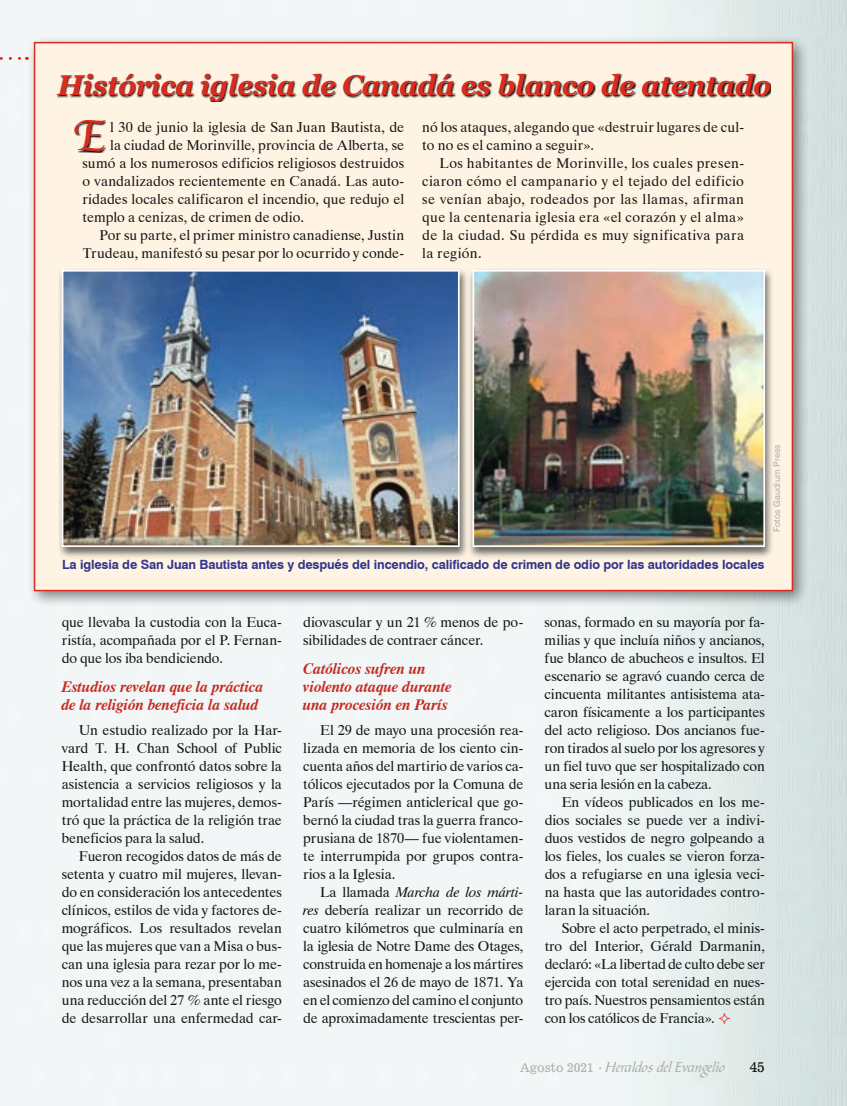
<style>
.page{position:relative;width:847px;height:1106px;background:#fff}
.page>*{position:absolute;margin:0;border:0;box-sizing:border-box;transform-origin:0 0}
.t1{font:48px "Cataneo BT Regular Swash";color:#db2b1e}
.t2{font:italic 700 28.5px "Georgia";letter-spacing:-.02em;color:#db2b1e}
.t3{font:italic 700 15.75px/18px "Dutch 801 BT";color:#c52a22}
.t4{font:15px "Bible Scr T";color:#afb0b0}
.t5{font:14.25px/18px "Dutch 801 BT";color:#151616;text-align:justify}
.t6{font:13.5px "News 701 BT Roman A";color:#151616}
.t7{font:700 12.75px "Swiss 721 BT";letter-spacing:-.01em;color:#31358b}
.t8{font:9px "Swiss 721 BT";letter-spacing:.005em;color:#afb0b0}
.s1{font-style:italic}
.s2{font-family:"News 701 BT Roman A";font-size:12px}
</style>
<div class="page">
<div style="left:26px;top:34px;width:783px;height:573px;background:#151616;opacity:.5"></div>
<div style="left:34px;top:42px;width:758px;height:549px;background:#fff4e3;border:2px solid #db2b1e"></div>
<div style="left:467px;top:267px;width:306px;height:291px;background:#151616;opacity:.65"></div>
<img style="left:471px;top:269px;width:294px;height:279px">
<div style="left:56px;top:267px;width:412px;height:291px;background:#151616;opacity:.65"></div>
<img style="left:61px;top:269px;width:399px;height:279px">
<svg style="left:57px;top:74px;width:713px;height:28px"></svg>
<svg style="left:75px;top:121px;width:31px;height:31px"></svg>
<svg style="left:0;top:57px;width:27px;height:3px"></svg>
<svg style="left:718px;top:1012px;width:11px;height:11px"></svg>
<h2 class="t2" style="left:57px;top:66px;width:715px">Histórica iglesia de Canadá es blanco de atentado</h2>
<h1 class="t1" style="left:74px;top:106px;width:34px">E</h1>
<p class="t5" style="left:422px;top:118px;width:323px">nó los ataques, alegando que «destruir lugares de cul&shy;to no es el camino a seguir».</p>
<p class="t5" style="left:422px;top:154px;width:323px;text-indent:17px">Los habitantes de Morinville, los cuales presen&shy;ciaron cómo el campanario y el tejado del edificio se venían abajo, rodeados por las llamas, afirman que la centenaria iglesia era «el corazón y el alma» de la ciudad. Su pérdida es muy significativa para la región.</p>
<p class="t5" style="left:110px;top:118px;width:295px">l 30 de junio la iglesia de San Juan Bautista, de</p>
<p class="t5" style="left:110px;top:136px;width:295px">la ciudad de Morinville, provincia de Alberta, se</p>
<p class="t5" style="left:82px;top:154px;width:323px">sumó a los numerosos edificios religiosos destruidos</p>
<p class="t5" style="left:82px;top:172px;width:323px">o vandalizados recientemente en Canadá. Las auto-</p>
<p class="t5" style="left:82px;top:190px;width:323px">ridades locales calificaron el incendio, que redujo el</p>
<p class="t5" style="left:82px;top:208px;width:223px">templo a cenizas, de crimen de odio.</p>
<p class="t5" style="left:99px;top:226px;width:306px">Por su parte, el primer ministro canadiense, Justin</p>
<p class="t5" style="left:82px;top:244px;width:323px">Trudeau, manifestó su pesar por lo ocurrido y conde-</p>
<p class="t8" style="left:771px;top:532px;width:89px;rotate:-90deg">Fotos Gaudium Press</p>
<p class="t7" style="left:62px;top:556px;width:703px">La iglesia de San Juan Bautista antes y después del incendio, calificado de crimen de odio por las autoridades locales</p>
<p class="t5" style="left:62px;top:613px;width:221px">que llevaba la custodia con la Euca&shy;ristía, acompañada por el P. Fernan&shy;do que los iba bendiciendo.</p>
<p class="t3" style="left:62px;top:677px;width:203px">Estudios revelan que la práctica de la religión beneficia la salud</p>
<p class="t5" style="left:62px;top:721px;width:221px;text-indent:17px">Un estudio realizado por la Har&shy;vard T. H. Chan School of Public Health, que confrontó datos sobre la asistencia a servicios religiosos y la mortalidad entre las mujeres, demos&shy;tró que la práctica de la religión trae beneficios para la salud.</p>
<p class="t5" style="left:62px;top:847px;width:221px;text-indent:17px">Fueron recogidos datos de más de setenta y cuatro mil mujeres, llevan&shy;do en consideración los antecedentes clínicos, estilos de vida y factores de&shy;mográficos. Los resultados revelan que las mujeres que van a Misa o bus&shy;can una iglesia para rezar por lo me&shy;nos una vez a la semana, presentaban una reducción del 27 % ante el riesgo de desarrollar una enfermedad car-</p>
<p class="t5" style="left:303px;top:613px;width:221px">diovascular y un 21 % menos de po&shy;sibilidades de contraer cáncer.</p>
<p class="t3" style="left:303px;top:659px;width:150px">Católicos sufren un violento ataque durante una procesión en París</p>
<p class="t5" style="left:303px;top:721px;width:221px;text-indent:17px">El 29 de mayo una procesión rea&shy;lizada en memoria de los ciento cin&shy;cuenta años del martirio de varios ca&shy;tólicos ejecutados por la Comuna de París —régimen anticlerical que go&shy;bernó la ciudad tras la guerra franco&shy;prusiana de 1870— fue violentamen&shy;te interrumpida por grupos contra&shy;rios a la Iglesia.</p>
<p class="t5" style="left:303px;top:883px;width:221px;text-indent:17px">La llamada <span class="s1">Marcha de los márti&shy;res</span> debería realizar un recorrido de cuatro kilómetros que culminaría en la iglesia de Notre Dame des Otages, construida en homenaje a los mártires asesinados el 26 de mayo de 1871. Ya en el comienzo del camino el conjunto de aproximadamente trescientas per-</p>
<p class="t5" style="left:544px;top:613px;width:222px">sonas, formado en su mayoría por fa&shy;milias y que incluía niños y ancianos, fue blanco de abucheos e insultos. El escenario se agravó cuando cerca de cincuenta militantes antisistema ata&shy;caron físicamente a los participantes del acto religioso. Dos ancianos fue&shy;ron tirados al suelo por los agresores y un fiel tuvo que ser hospitalizado con una seria lesión en la cabeza.</p>
<p class="t5" style="left:544px;top:793px;width:221px;text-indent:17px">En vídeos publicados en los me&shy;dios sociales se puede ver a indivi&shy;duos vestidos de negro golpeando a los fieles, los cuales se vieron forza&shy;dos a refugiarse en una iglesia veci&shy;na hasta que las autoridades contro&shy;laran la situación.</p>
<p class="t5" style="left:544px;top:919px;width:221px;text-indent:17px">Sobre el acto perpetrado, el minis&shy;tro del Interior, Gérald Darmanin, declaró: «La libertad de culto debe ser ejercida con total serenidad en nues&shy;tro país. Nuestros pensamientos están con los católicos de Francia».</p>
<p class="t4" style="left:520px;top:1057px;width:206px"><span class="s2">Agosto 2021</span> <sub>·</sub> Heraldos del Evangelio</p>
<p class="t6" style="left:749px;top:1058px;width:17px">45</p>
</div>
